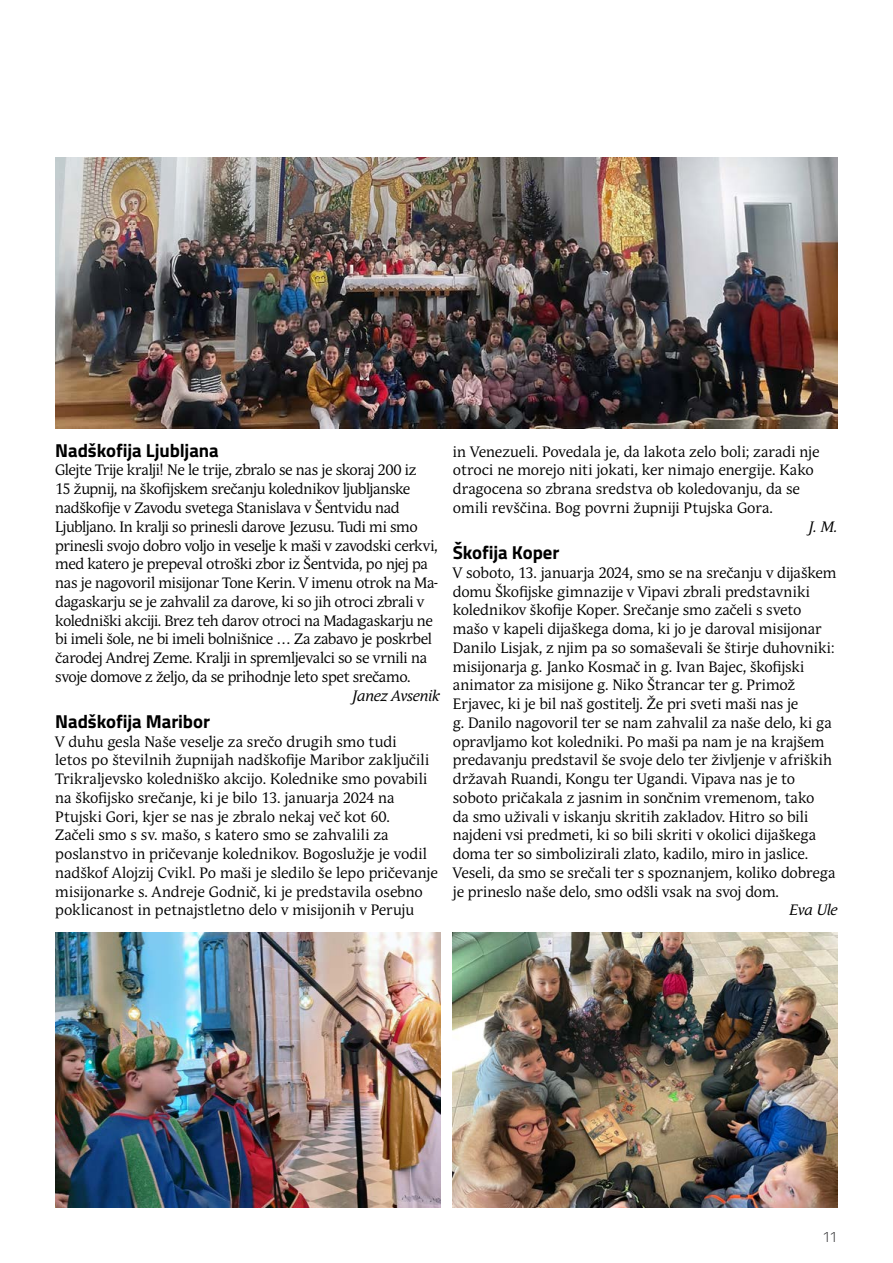
<style>
.page{position:relative;width:893px;height:1263px;background:#fff}
.page>*{position:absolute;margin:0;border:0;box-sizing:border-box;transform-origin:0 0}
.medNASLOV{font:700 18.75px "Titillium";letter-spacing:-.005em;color:#000}
.BODY{font:15px/18.8px "Andulka Book Pro";letter-spacing:-.01em;color:#000}
.BODY-2{font:italic 15px "Andulka Book Pro";letter-spacing:-.015em;color:#000}
.t1{font:100 15px "Titillium";color:#4d4d4f}
</style>
<div class="page">
<img style="left:453px;top:932px;width:385px;height:276px">
<img style="left:55px;top:157px;width:783px;height:271px">
<img style="left:55px;top:932px;width:385px;height:276px">
<p class="medNASLOV" style="left:55px;top:436px;width:165px">Nadškofija Ljubljana</p>
<p class="BODY" style="left:55px;top:461px;width:384px">Glejte Trije kralji! Ne le trije, zbralo se nas je skoraj 200 iz<br>15 župnij, na škofijskem srečanju kolednikov ljubljanske nadškofije v Zavodu svetega Stanislava v Šentvidu nad Ljubljano. In kralji so prinesli darove Jezusu. Tudi mi smo prinesli svojo dobro voljo in veselje k maši v zavodski cerkvi, med katero je prepeval otroški zbor iz Šentvida, po njej pa nas je nagovoril misijonar Tone Kerin. V imenu otrok na Ma&shy;dagaskarju se je zahvalil za darove, ki so jih otroci zbrali v koledniški akciji. Brez teh darov otroci na Madagaskarju ne bi imeli šole, ne bi imeli bolnišnice … Za zabavo je poskrbel čarodej Andrej Zeme. Kralji in spremljevalci so se vrnili na svoje domove z željo, da se prihodnje leto spet srečamo.</p>
<p class="BODY-2" style="left:352px;top:687px;width:89px">Janez Avsenik</p>
<p class="medNASLOV" style="left:55px;top:707px;width:156px">Nadškofija Maribor</p>
<p class="BODY" style="left:55px;top:732px;width:375px">V duhu gesla Naše veselje za srečo drugih smo tudi letos po številnih župnijah nadškofije Maribor zaključili Trikraljevsko koledniško akcijo. Kolednike smo povabili na škofijsko srečanje, ki je bilo 13. januarja 2024 na Ptujski Gori, kjer se nas je zbralo nekaj več kot 60.</p>
<p class="BODY" style="left:55px;top:826px;width:384px">Začeli smo s sv. mašo, s katero smo se zahvalili za poslanstvo in pričevanje kolednikov. Bogoslužje je vodil nadškof Alojzij Cvikl. Po maši je sledilo še lepo pričevanje misijonarke s. Andreje Godnič, ki je predstavila osebno poklicanost in petnajstletno delo v misijonih v Peruju</p>
<p class="BODY" style="left:453px;top:442px;width:368px">in Venezueli. Povedala je, da lakota zelo boli; zaradi nje otroci ne morejo niti jokati, ker nimajo energije. Kako dragocena so zbrana sredstva ob koledovanju, da se omili revščina. Bog povrni župniji Ptujska Gora.</p>
<p class="BODY-2" style="left:808px;top:518px;width:31px">J. M.</p>
<p class="medNASLOV" style="left:453px;top:538px;width:108px">Škofija Koper</p>
<p class="BODY" style="left:453px;top:563px;width:385px">V soboto, 13. januarja 2024, smo se na srečanju v dijaškem domu Škofijske gimnazije v Vipavi zbrali predstavniki kolednikov škofije Koper. Srečanje smo začeli s sveto mašo v kapeli dijaškega doma, ki jo je daroval misijonar Danilo Lisjak, z njim pa so somaševali še štirje duhovniki: misijonarja g. Janko Kosmač in g. Ivan Bajec, škofijski animator za misijone g. Niko Štrancar ter g. Primož Erjavec, ki je bil naš gostitelj. Že pri sveti maši nas je<br>g. Danilo nagovoril ter se nam zahvalil za naše delo, ki ga opravljamo kot koledniki. Po maši pa nam je na krajšem predavanju predstavil še svoje delo ter življenje v afriških državah Ruandi, Kongu ter Ugandi. Vipava nas je to soboto pričakala z jasnim in sončnim vremenom, tako<br>da smo uživali v iskanju skritih zakladov. Hitro so bili najdeni vsi predmeti, ki so bili skriti v okolici dijaškega doma ter so simbolizirali zlato, kadilo, miro in jaslice.<br>Veseli, da smo se srečali ter s spoznanjem, koliko dobrega je prineslo naše delo, smo odšli vsak na svoj dom.</p>
<p class="BODY-2" style="left:789px;top:902px;width:50px">Eva Ule</p>
<p class="t1" style="left:822px;top:1226px;width:17px">11</p>
</div>
